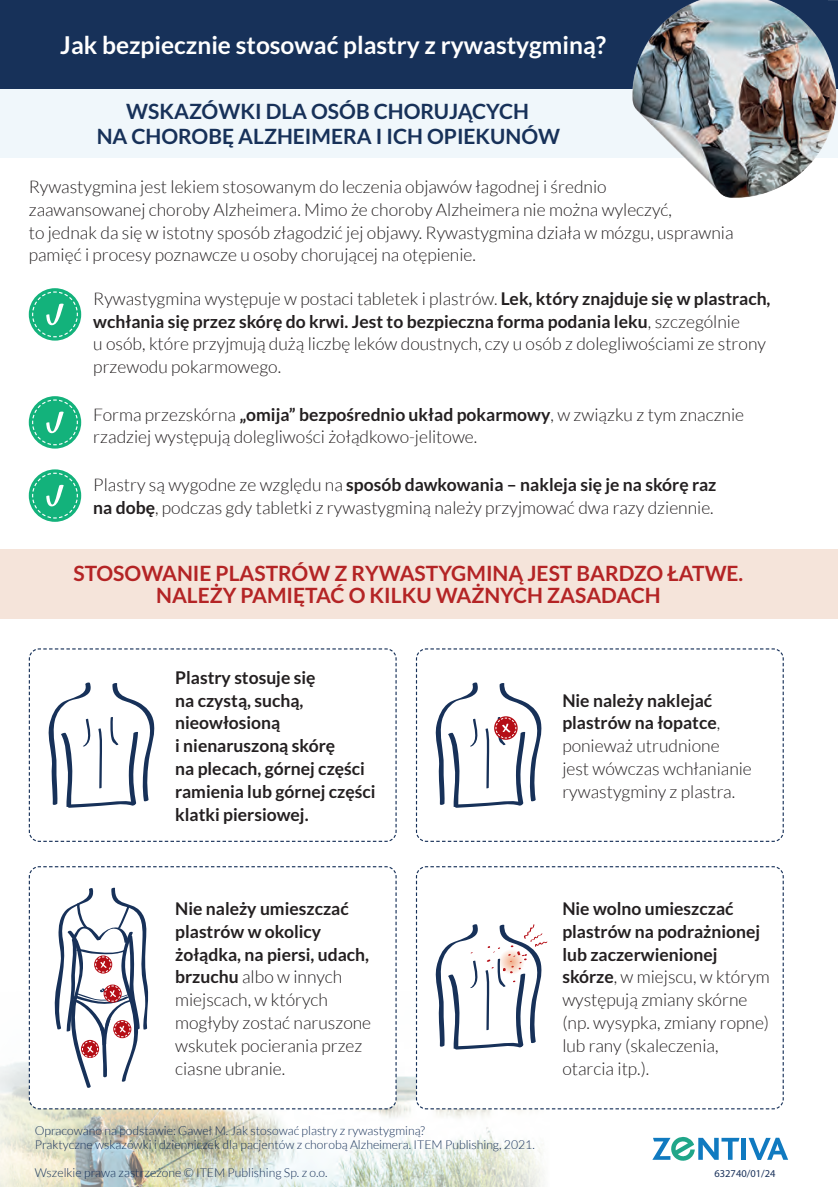
<style>
.page{position:relative;width:840px;height:1187px;background:#fff}
.page>*{position:absolute;margin:0;border:0;box-sizing:border-box;transform-origin:0 0}
.t1{font:700 24.5px "Lato";color:#fff}
.Default{font:700 21px/22.8px "Lato";color:#b42425;text-align:center}
.t2{font:700 21px/25.2px "Lato";color:#173159;text-align:center}
.Default-2{font:300 17.5px/22.8px "Lato";color:#231f20}
.Default-3{font:700 17.5px/22.8px "Lato";color:#231f20}
.t3{font:300 12.25px/14px "Lato";color:#173159}
.t4{font:10.5px "Myriad Pro";color:#19315a}
.s1{font-weight:700}
</style>
<div class="page">
<img style="left:0;top:1062px;width:550px;height:124px">
<div style="left:0;top:548px;width:837px;height:70px;background:#f5e4da"></div>
<div style="left:0;top:88px;width:837px;height:70px;background:#f0f7fb"></div>
<div style="left:0;top:0;width:837px;height:88px;background:#173159"></div>
<div style="left:29px;top:288px;width:52px;height:52px;background:#13b27b;border-radius:50%"></div>
<svg style="left:31px;top:291px;width:47px;height:47px"></svg>
<div style="left:29px;top:396px;width:52px;height:52px;background:#13b27b;border-radius:50%"></div>
<svg style="left:31px;top:399px;width:47px;height:47px"></svg>
<div style="left:29px;top:469px;width:52px;height:52px;background:#13b27b;border-radius:50%"></div>
<svg style="left:31px;top:472px;width:47px;height:47px"></svg>
<img style="left:629px;top:0;width:208px;height:198px">
<svg style="left:28px;top:648px;width:369px;height:194px"></svg>
<svg style="left:415px;top:648px;width:369px;height:194px"></svg>
<svg style="left:28px;top:866px;width:369px;height:243px"></svg>
<svg style="left:415px;top:866px;width:369px;height:243px"></svg>
<svg style="left:488px;top:937px;width:46px;height:47px"></svg>
<div style="left:741px;top:1137px;width:5px;height:22px;background:#107ac0"></div>
<svg style="left:748px;top:1137px;width:40px;height:22px"></svg>
<svg style="left:652px;top:1136px;width:87px;height:24px"></svg>
<p class="t1" style="left:60px;top:31px;width:547px">Jak bezpiecznie stosować plastry z rywastygminą?</p>
<p class="t2" style="left:97px;top:98px;width:465px">WSKAZÓWKI DLA OSÓB CHORUJĄCYCH<br>NA CHOROBĘ ALZHEIMERA I ICH OPIEKUNÓW</p>
<p class="Default-2" style="left:29px;top:175px;width:706px">Rywastygmina jest lekiem stosowanym do leczenia objawów łagodnej i średnio<br>zaawansowanej choroby Alzheimera. Mimo że choroby Alzheimera nie można wyleczyć,<br>to jednak da się w istotny sposób złagodzić jej objawy. Rywastygmina działa w mózgu, usprawnia pamięć i procesy poznawcze u osoby chorującej na otępienie.</p>
<p class="Default-2" style="left:93px;top:287px;width:678px">Rywastygmina występuje w postaci tabletek i plastrów. <span class="s1">Lek, który znajduje się w plastrach, wchłania się przez skórę do krwi. Jest to bezpieczna forma podania leku</span>, szczególnie<br>u osób, które przyjmują dużą liczbę leków doustnych, czy u osób z dolegliwościami ze strony przewodu pokarmowego.</p>
<p class="Default-2" style="left:93px;top:403px;width:652px">Forma przezskórna <span class="s1">„omija” bezpośrednio układ pokarmowy</span>, w związku z tym znacznie rzadziej występują dolegliwości żołądkowo-jelitowe.</p>
<p class="Default-2" style="left:93px;top:473px;width:624px">Plastry są wygodne ze względu na <span class="s1">sposób dawkowania – nakleja się je na skórę raz na dobę</span>, podczas gdy tabletki z rywastygminą należy przyjmować dwa razy dziennie.</p>
<p class="Default" style="left:74px;top:561px;width:671px">STOSOWANIE PLASTRÓW Z RYWASTYGMINĄ JEST BARDZO ŁATWE.<br>NALEŻY PAMIĘTAĆ O KILKU WAŻNYCH ZASADACH</p>
<p class="Default-3" style="left:175px;top:665px;width:202px">Plastry stosuje się<br>na czystą, suchą, nieowłosioną<br>i nienaruszoną skórę<br>na plecach, górnej części ramienia lub górnej części klatki piersiowej.</p>
<p class="Default-2" style="left:562px;top:689px;width:191px"><span class="s1">Nie należy naklejać plastrów na łopatce</span>, ponieważ utrudnione<br>jest wówczas wchłanianie rywastygminy z plastra.</p>
<p class="Default-2" style="left:175px;top:897px;width:197px"><span class="s1">Nie należy umieszczać plastrów w okolicy żołądka, na piersi, udach, brzuchu</span> albo w innych miejscach, w których mogłyby zostać naruszone wskutek pocierania przez ciasne ubranie.</p>
<p class="Default-2" style="left:562px;top:897px;width:209px"><span class="s1">Nie wolno umieszczać plastrów na podrażnionej lub zaczerwienionej skórze</span>, w miejscu, w którym występują zmiany skórne (np. wysypka, zmiany ropne) lub rany (skaleczenia, otarcia itp.).</p>
<p class="t3" style="left:35px;top:1122px;width:501px">Opracowano na podstawie: Gaweł M. Jak stosować plastry z rywastygminą?<br>Praktyczne wskazówki i dzienniczek dla pacjentów z chorobą Alzheimera. ITEM Publishing, 2021.</p>
<p class="t3" style="left:35px;top:1164px;width:294px">Wszelkie prawa zastrzeżone © ITEM Publishing Sp. z o.o.</p>
<p class="t4" style="left:714px;top:1167px;width:63px">632740/01/24</p>
</div>
